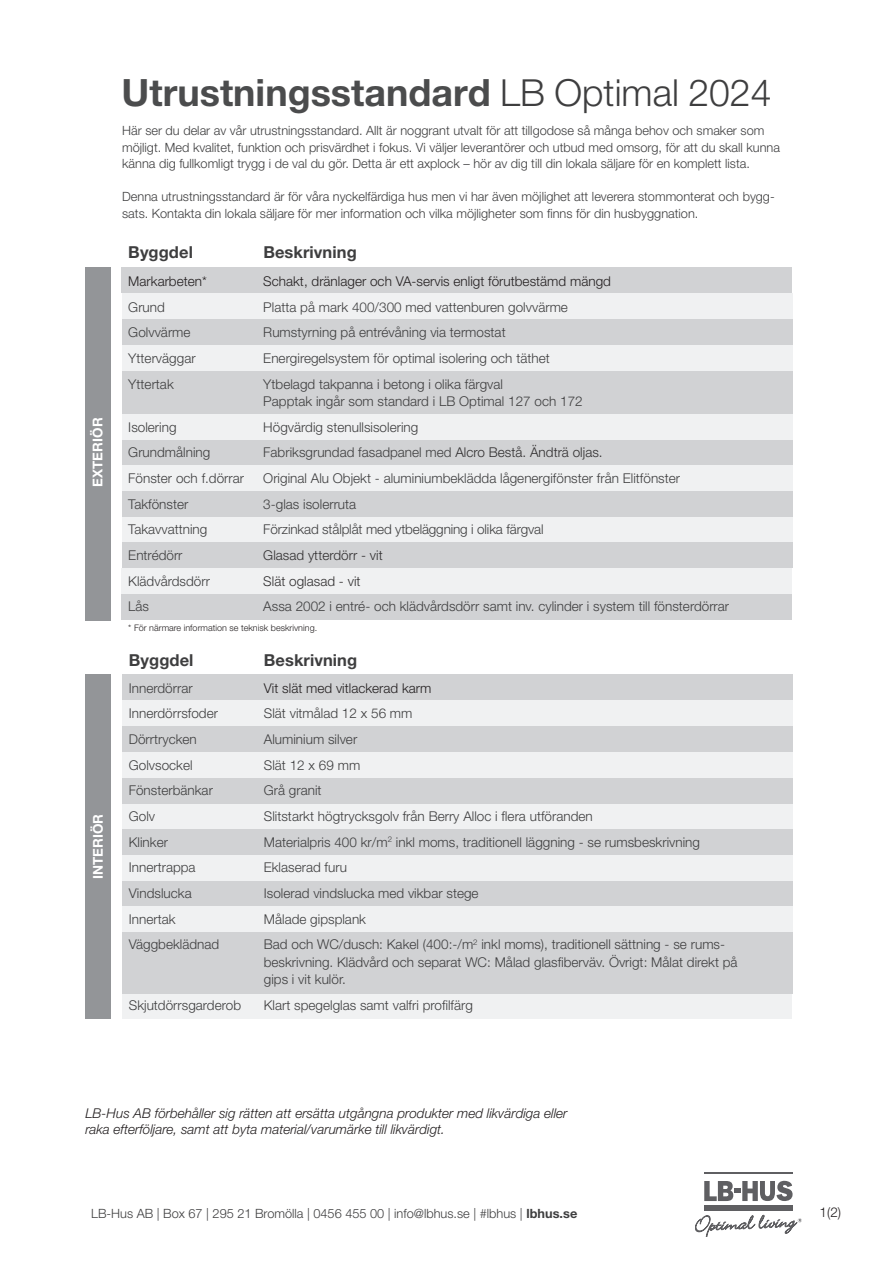
<style>
.page{position:relative;width:893px;height:1263px;background:#fff}
.page>*{position:absolute;margin:0;border:0;box-sizing:border-box;transform-origin:0 0}
.t1{font:700 37.65px "Helvetica Neue LT Pro";color:#4b4c4d}
.t2{font:700 16.5px "Helvetica Neue LT Pro";letter-spacing:.005em;color:#3e3e3f}
.t3{font:300 13.5px/17.5px "Helvetica Neue LT Pro";color:#3e3e3f}
.t4{font:italic 300 13.5px/16.2px "Helvetica Neue LT Pro";color:#231f20}
.t5{font:300 13.5px "Helvetica Neue LT Pro";color:#231f20}
.t6{font:300 13.5px "Helvetica Neue LT Pro";color:#312f30}
.t7{font:700 13.5px "Helvetica Neue LT Pro";letter-spacing:.005em;color:#fff}
.t8{font:300 12.75px/16.5px "Helvetica Neue LT Pro";color:#3e3e3f}
.t9{font:300 9px "Helvetica Neue LT Pro";color:#231f20}
.s1{font-weight:300;font-size:37.35px;color:#3e3e3f}
.s2{color:#312f30}
.s3{font-weight:700}
</style>
<div class="page">
<div style="left:85px;top:674px;width:26px;height:345px;background:#939598"></div>
<div style="left:122px;top:993px;width:670px;height:26px;background:#f0f1f2"></div>
<div style="left:122px;top:906px;width:670px;height:26px;background:#f0f1f2"></div>
<div style="left:122px;top:932px;width:670px;height:61px;background:#d1d2d4"></div>
<div style="left:122px;top:880px;width:670px;height:26px;background:#d1d2d4"></div>
<div style="left:122px;top:855px;width:670px;height:26px;background:#f0f1f2"></div>
<div style="left:122px;top:700px;width:670px;height:26px;background:#f0f1f2"></div>
<div style="left:122px;top:803px;width:670px;height:26px;background:#f0f1f2"></div>
<div style="left:122px;top:752px;width:670px;height:26px;background:#f0f1f2"></div>
<div style="left:122px;top:726px;width:670px;height:26px;background:#d1d2d4"></div>
<div style="left:122px;top:829px;width:670px;height:26px;background:#d1d2d4"></div>
<div style="left:122px;top:674px;width:670px;height:26px;background:#d1d2d4"></div>
<div style="left:122px;top:778px;width:670px;height:25px;background:#d1d2d4"></div>
<div style="left:85px;top:267px;width:26px;height:354px;background:#939598"></div>
<div style="left:122px;top:371px;width:670px;height:43px;background:#d1d2d4"></div>
<div style="left:122px;top:594px;width:670px;height:26px;background:#d1d2d4"></div>
<div style="left:122px;top:568px;width:670px;height:26px;background:#f0f1f2"></div>
<div style="left:122px;top:465px;width:670px;height:26px;background:#f0f1f2"></div>
<div style="left:122px;top:517px;width:670px;height:25px;background:#f0f1f2"></div>
<div style="left:122px;top:491px;width:670px;height:26px;background:#d1d2d4"></div>
<div style="left:122px;top:439px;width:670px;height:26px;background:#d1d2d4"></div>
<div style="left:122px;top:319px;width:670px;height:26px;background:#d1d2d4"></div>
<div style="left:122px;top:345px;width:670px;height:26px;background:#f0f1f2"></div>
<div style="left:122px;top:293px;width:670px;height:26px;background:#f0f1f2"></div>
<div style="left:122px;top:414px;width:670px;height:26px;background:#f0f1f2"></div>
<div style="left:122px;top:267px;width:670px;height:26px;background:#d1d2d4"></div>
<div style="left:122px;top:542px;width:670px;height:26px;background:#d1d2d4"></div>
<svg style="left:695px;top:1215px;width:107px;height:22px"></svg>
<svg style="left:704px;top:1180px;width:89px;height:21px"></svg>
<hr style="left:704px;top:1172px;width:89px;height:2px;background:#5f5f62">
<div style="left:704px;top:1205px;width:89px;height:5px;background:#5f5f62"></div>
<p class="t7" style="left:89px;top:487px;width:71px;rotate:-90deg">EXTERIÖR</p>
<p class="t7" style="left:90px;top:879px;width:67px;rotate:-90deg">INTERIÖR</p>
<h1 class="t1" style="left:122px;top:69px;width:651px">Utrustningsstandard <span class="s1">LB Optimal 2024</span></h1>
<p class="t8" style="left:122px;top:122px;width:659px">Här ser du delar av vår utrustningsstandard. Allt är noggrant utvalt för att tillgodose så många behov och smaker som möjligt. Med kvalitet, funktion och prisvärdhet i fokus. Vi väljer leverantörer och utbud med omsorg, för att du skall kunna känna dig fullkomligt trygg i de val du gör. Detta är ett axplock – hör av dig till din lokala säljare för en komplett lista.</p>
<p class="t8" style="left:122px;top:188px;width:654px">Denna utrustningsstandard är för våra nyckelfärdiga hus men vi har även möjlighet att leverera stommonterat och bygg&shy;sats. Kontakta din lokala säljare för mer information och vilka möjligheter som finns för din husbyggnation.</p>
<p class="t2" style="left:128px;top:242px;width:66px">Byggdel</p>
<p class="t2" style="left:263px;top:242px;width:95px">Beskrivning</p>
<p class="t5" style="left:128px;top:273px;width:80px">Markarbeten*</p>
<p class="t5" style="left:263px;top:273px;width:349px">Schakt, dränlager och VA-servis enligt förutbestämd mängd</p>
<p class="t3" style="left:128px;top:298px;width:38px">Grund</p>
<p class="t3" style="left:263px;top:298px;width:306px">Platta på mark 400/300 med vattenburen golvvärme</p>
<p class="t3" style="left:128px;top:323px;width:64px">Golvvärme</p>
<p class="t3" style="left:263px;top:323px;width:244px">Rumstyrning på entrévåning via termostat</p>
<p class="t3" style="left:128px;top:349px;width:69px">Ytterväggar</p>
<p class="t3" style="left:263px;top:349px;width:288px">Energiregelsystem för optimal isolering och täthet</p>
<p class="t3" style="left:128px;top:375px;width:47px">Yttertak</p>
<p class="t3" style="left:263px;top:375px;width:321px">Ytbelagd takpanna i betong i olika färgval<br>Papptak ingår som standard i LB Optimal 127 och 172</p>
<p class="t3" style="left:128px;top:418px;width:50px">Isolering</p>
<p class="t3" style="left:263px;top:418px;width:156px">Högvärdig stenullsisolering</p>
<p class="t3" style="left:128px;top:443px;width:84px">Grundmålning</p>
<p class="t3" style="left:263px;top:443px;width:341px">Fabriksgrundad fasadpanel med <span class="s2">Alcro Bestå. Ändträ oljas.</span></p>
<p class="t3" style="left:128px;top:469px;width:117px">Fönster och f.dörrar</p>
<p class="t3" style="left:263px;top:469px;width:418px">Original Alu Objekt - aluminiumbeklädda lågenergifönster från Elitfönster</p>
<p class="t3" style="left:128px;top:495px;width:62px">Takfönster</p>
<p class="t3" style="left:263px;top:495px;width:94px">3-glas isolerruta</p>
<p class="t3" style="left:128px;top:520px;width:81px">Takavvattning</p>
<p class="t3" style="left:263px;top:520px;width:282px">Förzinkad stålplåt med ytbeläggning i olika färgval</p>
<p class="t3" style="left:128px;top:546px;width:56px">Entrédörr</p>
<p class="t6" style="left:263px;top:547px;width:121px">Glasad ytterdörr - vit</p>
<p class="t3" style="left:128px;top:572px;width:83px">Klädvårdsdörr</p>
<p class="t6" style="left:263px;top:573px;width:99px">Slät oglasad - vit</p>
<p class="t3" style="left:128px;top:597px;width:22px">Lås</p>
<p class="t3" style="left:263px;top:597px;width:467px">Assa 2002 i entré- och klädvårdsdörr samt inv. cylinder i system till fönsterdörrar</p>
<p class="t9" style="left:128px;top:622px;width:190px">* För närmare information se teknisk beskrivning.</p>
<p class="t2" style="left:129px;top:649px;width:66px">Byggdel</p>
<p class="t2" style="left:264px;top:649px;width:95px">Beskrivning</p>
<p class="t3" style="left:129px;top:679px;width:65px">Innerdörrar</p>
<p class="t5" style="left:264px;top:679px;width:169px">Vit slät med vitlackerad karm</p>
<p class="t3" style="left:129px;top:704px;width:91px">Innerdörrsfoder</p>
<p class="t3" style="left:264px;top:704px;width:150px">Slät vitmålad 12 x 56 mm</p>
<p class="t3" style="left:129px;top:730px;width:70px">Dörrtrycken</p>
<p class="t3" style="left:264px;top:730px;width:95px">Aluminium silver</p>
<p class="t3" style="left:129px;top:756px;width:65px">Golvsockel</p>
<p class="t3" style="left:264px;top:756px;width:98px">Slät 12 x 69 mm</p>
<p class="t3" style="left:129px;top:781px;width:86px">Fönsterbänkar</p>
<p class="t3" style="left:264px;top:781px;width:59px">Grå granit</p>
<p class="t3" style="left:129px;top:807px;width:28px">Golv</p>
<p class="t3" style="left:264px;top:807px;width:330px">Slitstarkt högtrycksgolv från Berry Alloc i flera utföranden</p>
<p class="t3" style="left:129px;top:833px;width:41px">Klinker</p>
<p class="t3" style="left:264px;top:833px;width:438px">Materialpris 400 kr/m<sup>2</sup> inkl moms, traditionell läggning - se rumsbeskrivning</p>
<p class="t3" style="left:129px;top:858px;width:68px">Innertrappa</p>
<p class="t3" style="left:264px;top:858px;width:85px">Eklaserad furu</p>
<p class="t3" style="left:129px;top:884px;width:64px">Vindslucka</p>
<p class="t3" style="left:264px;top:884px;width:216px">Isolerad vindslucka med vikbar stege</p>
<p class="t3" style="left:129px;top:910px;width:48px">Innertak</p>
<p class="t3" style="left:264px;top:910px;width:104px">Målade gipsplank</p>
<p class="t3" style="left:129px;top:935px;width:92px">Väggbeklädnad</p>
<p class="t3" style="left:264px;top:935px;width:475px">Bad och WC/dusch: Kakel (400:-/m<sup>2</sup> inkl moms), traditionell sättning - se rums&shy;beskrivning. Klädvård och separat WC: Målad glasfiberväv. Övrigt: Målat direkt på gips i vit kulör.</p>
<p class="t3" style="left:129px;top:996px;width:114px">Skjutdörrsgarderob</p>
<p class="t3" style="left:264px;top:996px;width:211px">Klart spegelglas samt valfri profilfärg</p>
<p class="t4" style="left:85px;top:1104px;width:484px">LB-Hus AB förbehåller sig rätten att ersätta utgångna produkter med likvärdiga eller raka efterföljare, samt att byta material/varumärke till likvärdigt.</p>
<p class="t8" style="left:91px;top:1205px;width:488px">LB-Hus AB | Box 67 | 295 21 Bromölla | 0456 455 00 | info@lbhus.se | #lbhus | <span class="s3">lbhus.se</span></p>
<p class="t5" style="left:820px;top:1204px;width:23px">1(2)</p>
</div>
